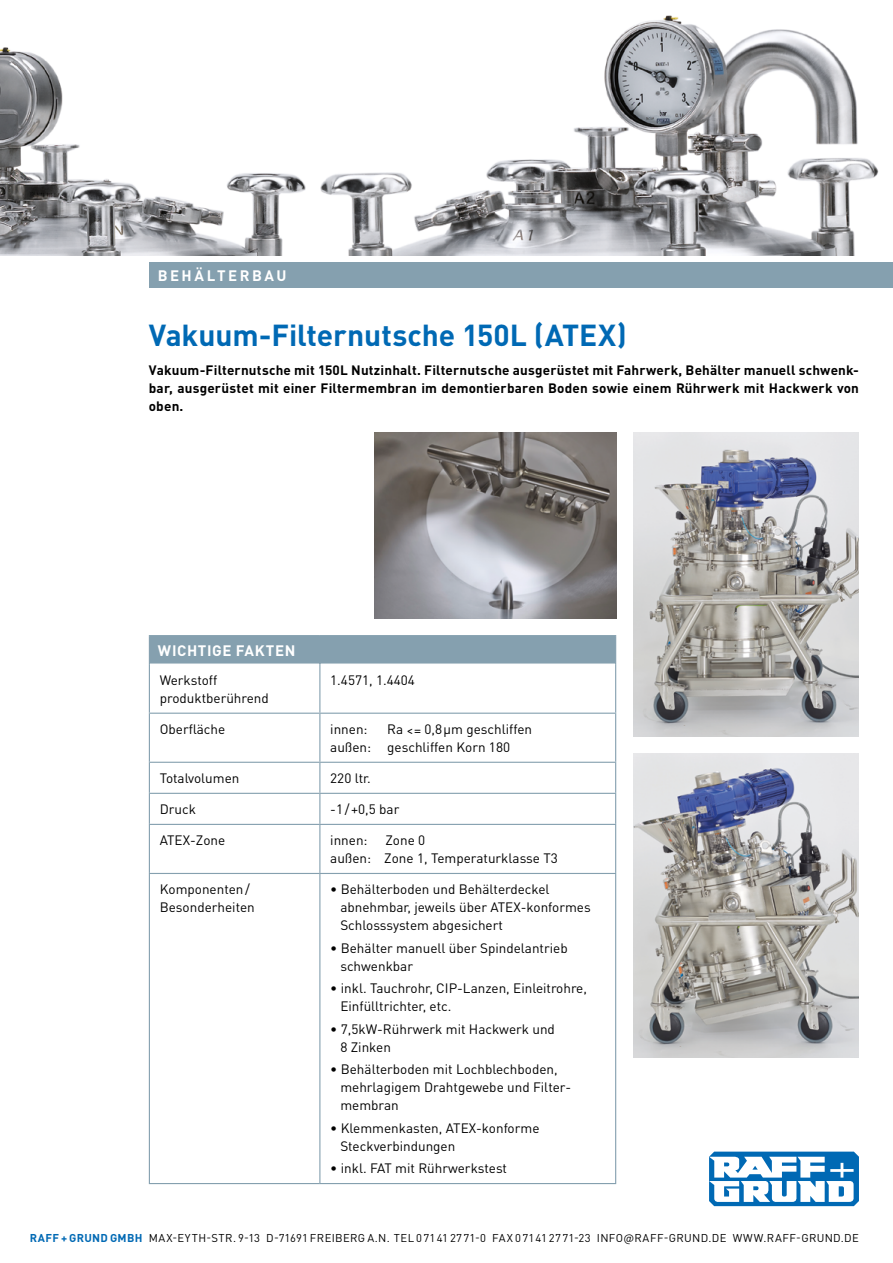
<style>
.page{position:relative;width:893px;height:1263px;background:#fff}
.page>*{position:absolute;margin:0;border:0;box-sizing:border-box;transform-origin:0 0}
.t1{font:700 30px "DIN Pro";letter-spacing:-.005em;color:#0069b4}
.t2{font:700 15px "DIN Pro";letter-spacing:.04em;color:#fff}
.t3{font:700 15px "DIN Pro";letter-spacing:.17em;color:#fff}
.t4{font:13.5px/18px "DIN Pro";color:#000}
.t5{font:700 13.5px/18px "DIN Pro";letter-spacing:.01em;color:#000;text-align:justify}
.t6{font:11.25px "DIN Pro";letter-spacing:.03em;color:#000}
.s1{font-weight:700;color:#0069b4}
</style>
<div class="page">
<div style="left:149px;top:262px;width:744px;height:26px;background:#85a0af"></div>
<img style="left:320px;top:15px;width:559px;height:240px">
<img style="left:0;top:47px;width:306px;height:208px">
<img style="left:634px;top:433px;width:225px;height:303px">
<img style="left:634px;top:753px;width:225px;height:304px">
<img style="left:374px;top:433px;width:243px;height:185px">
<svg style="left:150px;top:665px;width:465px;height:518px"></svg>
<hr style="left:149px;top:635px;width:171px;height:1px;background:#85a0af">
<hr style="left:320px;top:635px;width:296px;height:1px;background:#85a0af">
<div style="left:149px;top:636px;width:467px;height:28px;background:#85a0af"></div>
<hr style="left:149px;top:664px;width:1px;height:49px;background:#85a0af">
<hr style="left:319px;top:664px;width:1px;height:49px;background:#85a0af">
<hr style="left:615px;top:664px;width:1px;height:49px;background:#85a0af">
<hr style="left:149px;top:714px;width:1px;height:48px;background:#85a0af">
<hr style="left:149px;top:713px;width:171px;height:1px;background:#85a0af">
<hr style="left:320px;top:713px;width:296px;height:1px;background:#85a0af">
<hr style="left:319px;top:714px;width:1px;height:48px;background:#85a0af">
<hr style="left:615px;top:714px;width:1px;height:48px;background:#85a0af">
<hr style="left:149px;top:763px;width:1px;height:30px;background:#85a0af">
<hr style="left:149px;top:762px;width:171px;height:1px;background:#85a0af">
<hr style="left:320px;top:762px;width:296px;height:1px;background:#85a0af">
<hr style="left:319px;top:763px;width:1px;height:30px;background:#85a0af">
<hr style="left:615px;top:763px;width:1px;height:30px;background:#85a0af">
<hr style="left:149px;top:794px;width:1px;height:30px;background:#85a0af">
<hr style="left:149px;top:793px;width:171px;height:1px;background:#85a0af">
<hr style="left:320px;top:793px;width:296px;height:1px;background:#85a0af">
<hr style="left:319px;top:794px;width:1px;height:30px;background:#85a0af">
<hr style="left:615px;top:794px;width:1px;height:30px;background:#85a0af">
<hr style="left:149px;top:825px;width:1px;height:48px;background:#85a0af">
<hr style="left:149px;top:874px;width:1px;height:309px;background:#85a0af">
<hr style="left:149px;top:824px;width:171px;height:1px;background:#85a0af">
<hr style="left:320px;top:824px;width:296px;height:1px;background:#85a0af">
<hr style="left:319px;top:825px;width:1px;height:48px;background:#85a0af">
<hr style="left:615px;top:825px;width:1px;height:48px;background:#85a0af">
<hr style="left:319px;top:874px;width:1px;height:309px;background:#85a0af">
<hr style="left:615px;top:874px;width:1px;height:309px;background:#85a0af">
<hr style="left:149px;top:873px;width:171px;height:1px;background:#85a0af">
<hr style="left:320px;top:873px;width:296px;height:1px;background:#85a0af">
<hr style="left:149px;top:1183px;width:171px;height:1px;background:#85a0af">
<hr style="left:320px;top:1183px;width:296px;height:1px;background:#85a0af">
<svg style="left:709px;top:1151px;width:150px;height:55px"></svg>
<p class="t3" style="left:158px;top:265px;width:130px">BEHÄLTERBAU</p>
<h1 class="t1" style="left:149px;top:315px;width:480px">Vakuum-Filternutsche 150L (ATEX)</h1>
<p class="t5" style="left:149px;top:361px;width:712px">Vakuum-Filternutsche mit 150L Nutzinhalt. Filternutsche ausgerüstet mit Fahrwerk, Behälter manuell schwenk&shy;bar, ausgerüstet mit einer Filtermembran im demontierbaren Boden sowie einem Rührwerk mit Hackwerk von oben.</p>
<p class="t2" style="left:158px;top:640px;width:139px">WICHTIGE FAKTEN</p>
<p class="t4" style="left:160px;top:670px;width:111px">Werkstoff produktberührend</p>
<p class="t4" style="left:330px;top:670px;width:86px">1.4571, 1.4404</p>
<p class="t4" style="left:160px;top:719px;width:67px">Oberfläche</p>
<p class="t4" style="left:330px;top:719px;width:39px">innen:</p>
<p class="t4" style="left:330px;top:719px;width:203px;text-indent:57px">Ra &lt;= 0,8μm geschliffen außen: geschliffen Korn 180</p>
<p class="t4" style="left:160px;top:768px;width:81px">Totalvolumen</p>
<p class="t4" style="left:330px;top:768px;width:42px">220 ltr.</p>
<p class="t4" style="left:160px;top:799px;width:38px">Druck</p>
<p class="t4" style="left:330px;top:799px;width:71px">-1/+0,5 bar</p>
<p class="t4" style="left:160px;top:831px;width:67px">ATEX-Zone</p>
<p class="t4" style="left:330px;top:831px;width:39px">innen:</p>
<p class="t4" style="left:330px;top:831px;width:229px;text-indent:55px">Zone 0<br>außen: Zone 1, Temperaturklasse T3</p>
<p class="t4" style="left:160px;top:880px;width:97px">Komponenten/<br>Besonderheiten</p>
<p class="t4" style="left:340px;top:880px;width:252px;text-indent:-10px">• Behälterboden und Behälterdeckel abnehmbar, jeweils über ATEX-konformes<br>Schlosssystem abgesichert</p>
<p class="t4" style="left:340px;top:938px;width:229px;text-indent:-10px">• Behälter manuell über Spindelantrieb schwenkbar</p>
<p class="t4" style="left:340px;top:979px;width:248px;text-indent:-10px">• inkl. Tauchrohr, CIP-Lanzen, Einleitrohre,<br>Einfülltrichter, etc.</p>
<p class="t4" style="left:340px;top:1019px;width:216px;text-indent:-10px">• 7,5kW-Rührwerk mit Hackwerk und<br>8 Zinken</p>
<p class="t4" style="left:340px;top:1060px;width:232px;text-indent:-10px">• Behälterboden mit Lochblechboden, mehrlagigem Drahtgewebe und Filter&shy;membran</p>
<p class="t4" style="left:340px;top:1118px;width:201px;text-indent:-10px">• Klemmenkasten, ATEX-konforme<br>Steckverbindungen</p>
<p class="t4" style="left:330px;top:1159px;width:178px">• inkl. FAT mit Rührwerkstest</p>
<p class="t6" style="left:30px;top:1230px;width:831px"><span class="s1">RAFF + GRUND GMBH</span> MAX-EYTH-STR. 9-13 D-71691 FREIBERG A.N. TEL 07141 2771-0 FAX 07141 2771-23 INFO@RAFF-GRUND.DE WWW.RAFF-GRUND.DE</p>
</div>
